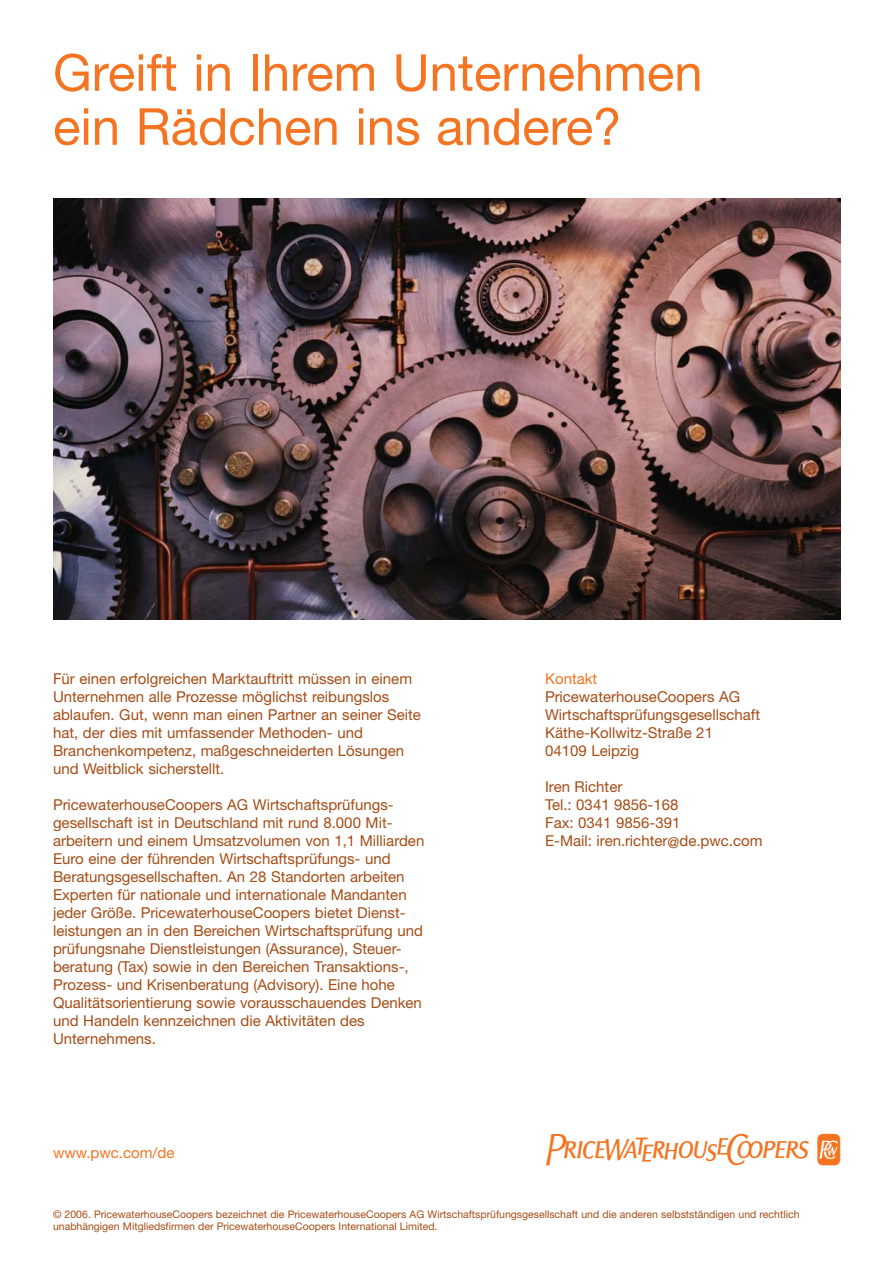
<style>
.page{position:relative;width:893px;height:1263px;background:#fff}
.page>*{position:absolute;margin:0;border:0;box-sizing:border-box;transform-origin:0 0}
.t1{font:51px/54px "Helvetica Neue LT Std Roman+FOZEPD";color:#f47421}
.t2{font:39.3px "TT13 EAO00+KDNQLH";color:#f47421}
.t3{font:15px/18px "Helvetica Neue LT Std Roman+FOZEPD";color:#a64c15}
.t4{font:15px "Helvetica Neue LT Std Roman+FOZEPD";color:#f47421}
.t5{font:10.5px/12px "Helvetica Neue LT Std Roman+FOZEPD";color:#a64c15}
</style>
<div class="page">
<img style="left:53px;top:198px;width:788px;height:422px">
<h1 class="t1" style="left:53px;top:51px;width:651px">Greift in Ihrem Unternehmen ein Rädchen ins andere?</h1>
<p class="t3" style="left:53px;top:671px;width:369px">Für einen erfolgreichen Marktauftritt müssen in einem Unternehmen alle Prozesse möglichst reibungslos ablaufen. Gut, wenn man einen Partner an seiner Seite hat, der dies mit umfassender Methoden- und Branchenkompetenz, maßgeschneiderten Lösungen und Weitblick sicherstellt.</p>
<p class="t3" style="left:53px;top:797px;width:373px">PricewaterhouseCoopers AG Wirtschaftsprüfungs&shy;gesellschaft ist in Deutschland mit rund 8.000 Mit&shy;arbeitern und einem Umsatzvolumen von 1,1 Milliarden Euro eine der führenden Wirtschaftsprüfungs- und Beratungsgesellschaften. An 28 Standorten arbeiten Experten für nationale und internationale Mandanten jeder Größe. PricewaterhouseCoopers bietet Dienst&shy;leistungen an in den Bereichen Wirtschaftsprüfung und prüfungsnahe Dienstleistungen (Assurance), Steuer&shy;beratung (Tax) sowie in den Bereichen Transaktions-, Prozess- und Krisenberatung (Advisory). Eine hohe Qualitätsorientierung sowie vorausschauendes Denken und Handeln kennzeichnen die Aktivitäten des Unternehmens.</p>
<p class="t4" style="left:53px;top:1147px;width:123px">www.pwc.com/de</p>
<p class="t4" style="left:545px;top:673px;width:54px">Kontakt</p>
<p class="t3" style="left:545px;top:689px;width:216px">PricewaterhouseCoopers AG<br>Wirtschaftsprüfungsgesellschaft<br>Käthe-Kollwitz-Straße 21<br>04109 Leipzig</p>
<p class="t3" style="left:545px;top:779px;width:219px">Iren Richter<br>Tel.: 0341 9856-168<br>Fax: 0341 9856-391<br>E-Mail: iren.richter@de.pwc.com</p>
<h2 class="t2" style="left:546px;top:1121px;width:299px">PwC</h2>
<p class="t5" style="left:53px;top:1210px;width:748px">© 2006. PricewaterhouseCoopers bezeichnet die PricewaterhouseCoopers AG Wirtschaftsprüfungsgesellschaft und die anderen selbstständigen und rechtlich unabhängigen Mitgliedsfirmen der PricewaterhouseCoopers International Limited.</p>
</div>
